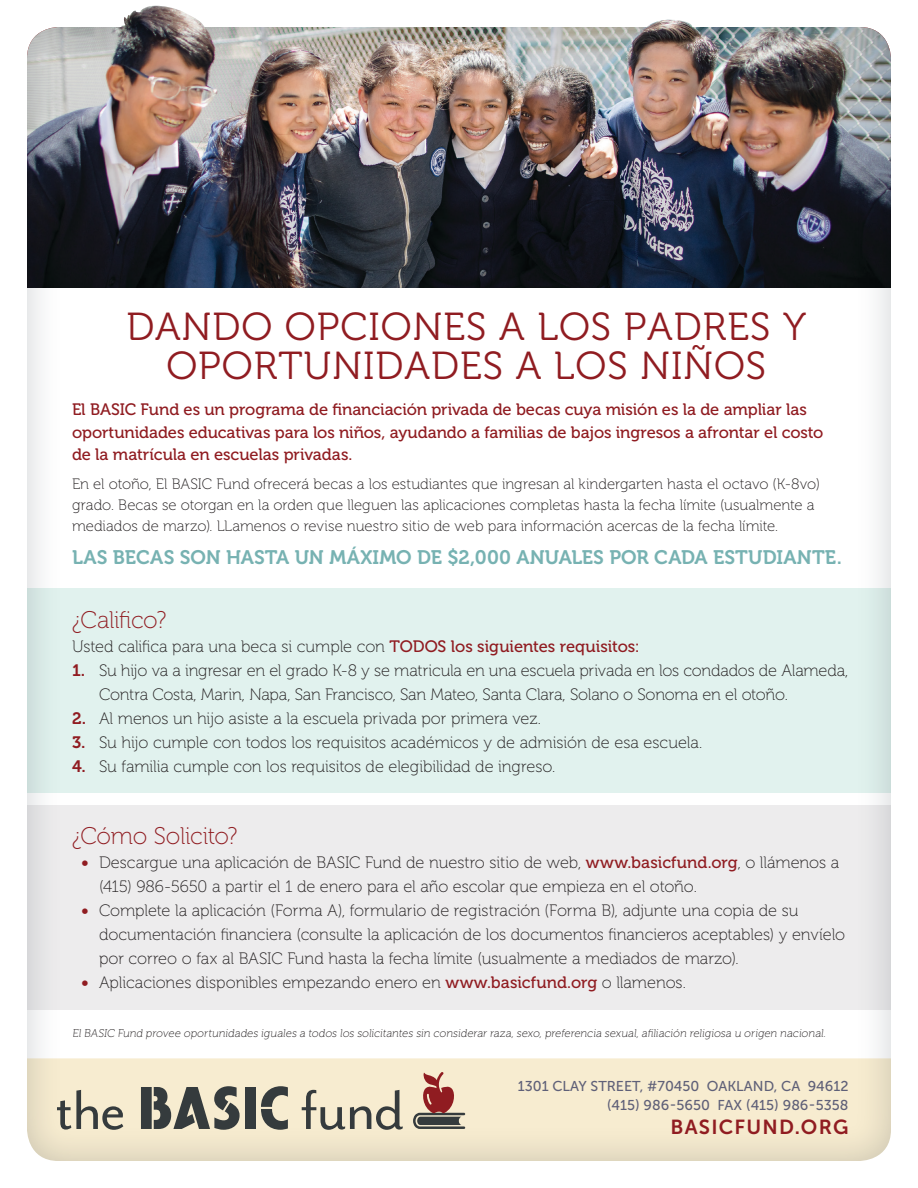
<style>
.page{position:relative;width:918px;height:1188px;background:#fff}
.page>*{position:absolute;margin:0;border:0;box-sizing:border-box;transform-origin:0 0}
.t1{font:39px/39px "Museo 300";letter-spacing:.025em;color:#901c21;text-align:center}
.Body{font:24px "Museo 100";letter-spacing:-.015em;color:#901c21}
.School_Attribution{font:20.25px "Museo Sans 700";letter-spacing:.06em;color:#901c21}
.t2{font:19.5px "Museo 700";letter-spacing:.005em;color:#77b2b2}
.Body-2{font:16.5px/24px "Museo 100";letter-spacing:-.005em;color:#231f20}
.Body-3{font:16.5px/22.5px "Museo 500";letter-spacing:-.005em;color:#901c21}
.Body-4{font:15px/21px "Museo 100";color:#231f20}
.School_Attribution-2{font:14.25px "Museo Sans 500";color:#5f6078}
.Body-5{font:11.25px "Museo 100";color:#231f20}
.s1{font-family:"Museo 500";color:#901c21}
.s2{font-family:"Museo 700";color:#901c21}
</style>
<div class="page">
<div style="left:26px;top:27px;width:866px;height:1135px;background:#9ba0a7;opacity:.5"></div>
<svg style="left:413px;top:1072px;width:52px;height:57px;background:#b28f82"></svg>
<svg style="left:57px;top:1090px;width:66px;height:40px;background:#c0baa6"></svg>
<svg style="left:141px;top:1086px;width:99px;height:44px;background:#86857a"></svg>
<div style="left:245px;top:1087px;width:11px;height:42px;background:#353b3d"></div>
<svg style="left:261px;top:1086px;width:27px;height:44px"></svg>
<svg style="left:302px;top:1090px;width:101px;height:40px;background:#c2bca8"></svg>
<img style="left:110px;top:6px;width:607px;height:86px">
<p class="t1" style="left:126px;top:308px;width:681px">DANDO OPCIONES A LOS PADRES Y<br>OPORTUNIDADES A LOS NIÑOS</p>
<p class="Body-3" style="left:72px;top:399px;width:753px">El BASIC Fund es un programa de financiación privada de becas cuya misión es la de ampliar las oportunidades educativas para los niños, ayudando a familias de bajos ingresos a afrontar el costo de la matrícula en escuelas privadas.</p>
<p class="Body-4" style="left:72px;top:473px;width:750px">En el otoño, El BASIC Fund ofrecerá becas a los estudiantes que ingresan al kindergarten hasta el octavo (K-8vo) grado. Becas se otorgan en la orden que lleguen las aplicaciones completas hasta la fecha límite (usualmente a mediados de marzo). LLamenos o revise nuestro sitio de web para información acercas de la fecha límite.</p>
<p class="t2" style="left:72px;top:547px;width:771px">LAS BECAS SON HASTA UN MÁXIMO DE $2,000 ANUALES POR CADA ESTUDIANTE.</p>
<p class="Body" style="left:72px;top:607px;width:96px">¿Califico?</p>
<p class="Body-2" style="left:72px;top:634px;width:569px">Usted califica para una beca si cumple con <span class="s1">TODOS los siguientes requisitos:</span></p>
<p class="Body-2" style="left:99px;top:658px;width:751px;text-indent:-27px"><span class="s2">1.</span> Su hijo va a ingresar en el grado K-8 y se matricula en una escuela privada en los condados de Alameda,<br>Contra Costa, Marin, Napa, San Francisco, San Mateo, Santa Clara, Solano o Sonoma en el otoño.</p>
<p class="Body-2" style="left:72px;top:706px;width:471px"><span class="s2">2.</span> Al menos un hijo asiste a la escuela privada por primera vez.</p>
<p class="Body-2" style="left:72px;top:730px;width:632px"><span class="s2">3.</span> Su hijo cumple con todos los requisitos académicos y de admisión de esa escuela.</p>
<p class="Body-2" style="left:72px;top:754px;width:485px"><span class="s2">4.</span> Su familia cumple con los requisitos de elegibilidad de ingreso.</p>
<p class="Body" style="left:72px;top:823px;width:167px">¿Cómo Solicito?</p>
<p class="Body-2" style="left:99px;top:850px;width:742px;text-indent:-18px"><span class="s2">•</span> Descargue una aplicación de BASIC Fund de nuestro sitio de web, <span class="s1">www.basicfund.org</span>, o llámenos a (415) 986-5650 a partir el 1 de enero para el año escolar que empieza en el otoño.</p>
<p class="Body-2" style="left:99px;top:898px;width:748px;text-indent:-18px"><span class="s2">•</span> Complete la aplicación (Forma A), formulario de registración (Forma B), adjunte una copia de su documentación financiera (consulte la aplicación de los documentos financieros aceptables) y envíelo por correo o fax al BASIC Fund hasta la fecha límite (usualmente a mediados de marzo).</p>
<p class="Body-2" style="left:81px;top:970px;width:606px"><span class="s2">•</span> Aplicaciones disponibles empezando enero en <span class="s1">www.basicfund.org</span> o llamenos.</p>
<p class="Body-5" style="left:72px;top:1027px;width:757px">El BASIC Fund provee oportunidades iguales a todos los solicitantes sin considerar raza, sexo, preferencia sexual, afiliación religiosa u origen nacional.</p>
<p class="School_Attribution-2" style="left:518px;top:1078px;width:332px">1301 CLAY STREET, #70450 OAKLAND, CA 94612</p>
<p class="School_Attribution-2" style="left:607px;top:1098px;width:243px">(415) 986-5650 FAX (415) 986-5358</p>
<p class="School_Attribution" style="left:671px;top:1116px;width:179px">BASICFUND.ORG</p>
</div>
